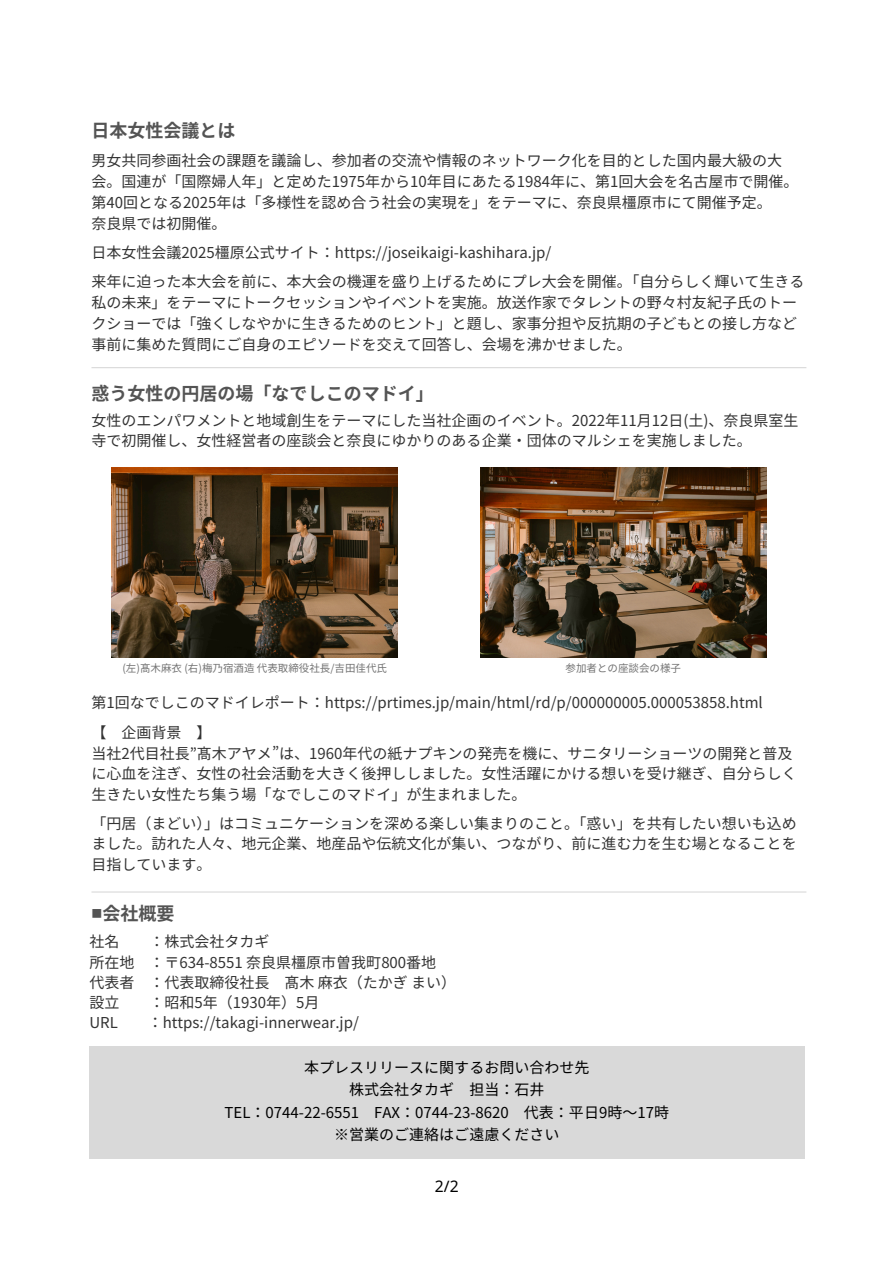
<style>
.page{position:relative;width:894px;height:1264px;background:#fff}
.page>*{position:absolute;margin:0;border:0;box-sizing:border-box;transform-origin:0 0}
.t1{font:700 18px "Noto Sans CJ Ksc";color:#545454}
.t2{font:15.75px "Noto Sans";color:#000}
.t3{font:15px/21px "Noto Sans JP";color:#333}
.t4{font:15px/22.5px "Noto Sans JP";color:#000;text-align:center}
.t5{font:10.5px "Noto Sans JP";color:#737373}
.s1{font-family:"Noto Sans"}
</style>
<div class="page">
<div style="left:89px;top:1045px;width:715px;height:113px;background:#d9d9d9"></div>
<hr style="left:91px;top:367px;width:715px;height:1px;background:#d9d9d9">
<hr style="left:91px;top:891px;width:715px;height:1px;background:#d9d9d9">
<img style="left:112px;top:467px;width:285px;height:190px">
<img style="left:480px;top:467px;width:286px;height:190px">
<h1 class="t1" style="left:91px;top:116px;width:146px">日本女性会議とは</h1>
<p class="t3" style="left:91px;top:149px;width:708px">男女共同参画社会の課題を議論し、参加者の交流や情報のネットワーク化を目的とした国内最大級の大会。国連が「国際婦人年」と定めた1975年から10年目にあたる1984年に、第1回大会を名古屋市で開催。第40回となる2025年は「多様性を認め合う社会の実現を」をテーマに、奈良県橿原市にて開催予定。<br>奈良県では初開催。</p>
<p class="t3" style="left:91px;top:241px;width:461px">日本女性会議2025橿原公式サイト：https://joseikaigi-kashihara.jp/</p>
<p class="t3" style="left:91px;top:270px;width:714px">来年に迫った本大会を前に、本大会の機運を盛り上げるためにプレ大会を開催。「自分らしく輝いて生きる私の未来」をテーマにトークセッションやイベントを実施。放送作家でタレントの野々村友紀子氏のトークショーでは「強くしなやかに生きるためのヒント」と題し、家事分担や反抗期の子どもとの接し方など事前に集めた質問にご自身のエピソードを交えて回答し、会場を沸かせました。</p>
<h3 class="t1" style="left:91px;top:379px;width:344px">惑う女性の円居の場「なでしこのマドイ」</h3>
<h3 class="t3" style="left:91px;top:410px;width:706px;line-height:20.2px">女性のエンパワメントと地域創生をテーマにした当社企画のイベント。2022年11月 12日 (土)、奈良県室生寺で初開催し、女性経営者の座談会と奈良にゆかりのある企業・団体のマルシェを実施しました。</h3>
<h2 class="t5" style="left:122px;top:660px;width:265px">(左)髙木麻衣 (右)梅乃宿酒造代表取締役社長/吉田佳代氏</h2>
<h3 class="t5" style="left:565px;top:660px;width:116px">参加者との座談会の様子</h3>
<h3 class="t3" style="left:91px;top:691px;width:672px">第1回なでしこのマドイレポート：https://prtimes.jp/main/html/rd/p/000000005.000053858.html</h3>
<h1 class="t3" style="left:91px;top:722px;width:706px;line-height:20.5px">【 企画背景 】<br>当社2代目社長”髙木アヤメ”は、1960年代の紙ナプキンの発売を機に、サニタリーショーツの開発と普及に心血を注ぎ、女性の社会活動を大きく後押ししました。女性活躍にかける想いを受け継ぎ、自分らしく生きたい女性たち集う場「なでしこのマドイ」が生まれました。</h1>
<h3 class="t3" style="left:91px;top:812px;width:706px;line-height:20.5px;text-align:justify">「円居（まどい）」はコミュニケーションを深める楽しい集まりのこと。「惑い」を共有したい想いも込めました。訪れた人々、地元企業、地産品や伝統文化が集い、つながり、前に進む力を生む場となることを目指しています。</h3>
<h3 class="t1" style="left:91px;top:898px;width:83px"><span class="s1">■</span>会社概要</h3>
<h3 class="t3" style="left:89px;top:930px;width:368px;line-height:20.2px;text-indent:60px">：株式会社タカギ<br>所在地 ：〒634-8551 奈良県橿原市曽我町800番地<br>代表者 ：代表取締役社長 髙木麻衣（たかぎまい）設立</h3>
<h3 class="t3" style="left:89px;top:930px;width:31px">社名</h3>
<h3 class="t3" style="left:149px;top:991px;width:168px">：昭和5年（1930年）5月</h3>
<h3 class="t3" style="left:89px;top:1011px;width:30px">URL</h3>
<h3 class="t3" style="left:148px;top:1011px;width:212px">：https://takagi-innerwear.jp/</h3>
<h3 class="t4" style="left:224px;top:1055px;width:446px">本プレスリリースに関するお問い合わせ先<br>株式会社タカギ 担当：石井<br>TEL：0744-22-6551 FAX：0744-23-8620 代表：平日 9時～17時※営業のご連絡はご遠慮ください</h3>
<p class="t2" style="left:435px;top:1175px;width:25px">2/2</p>
</div>
